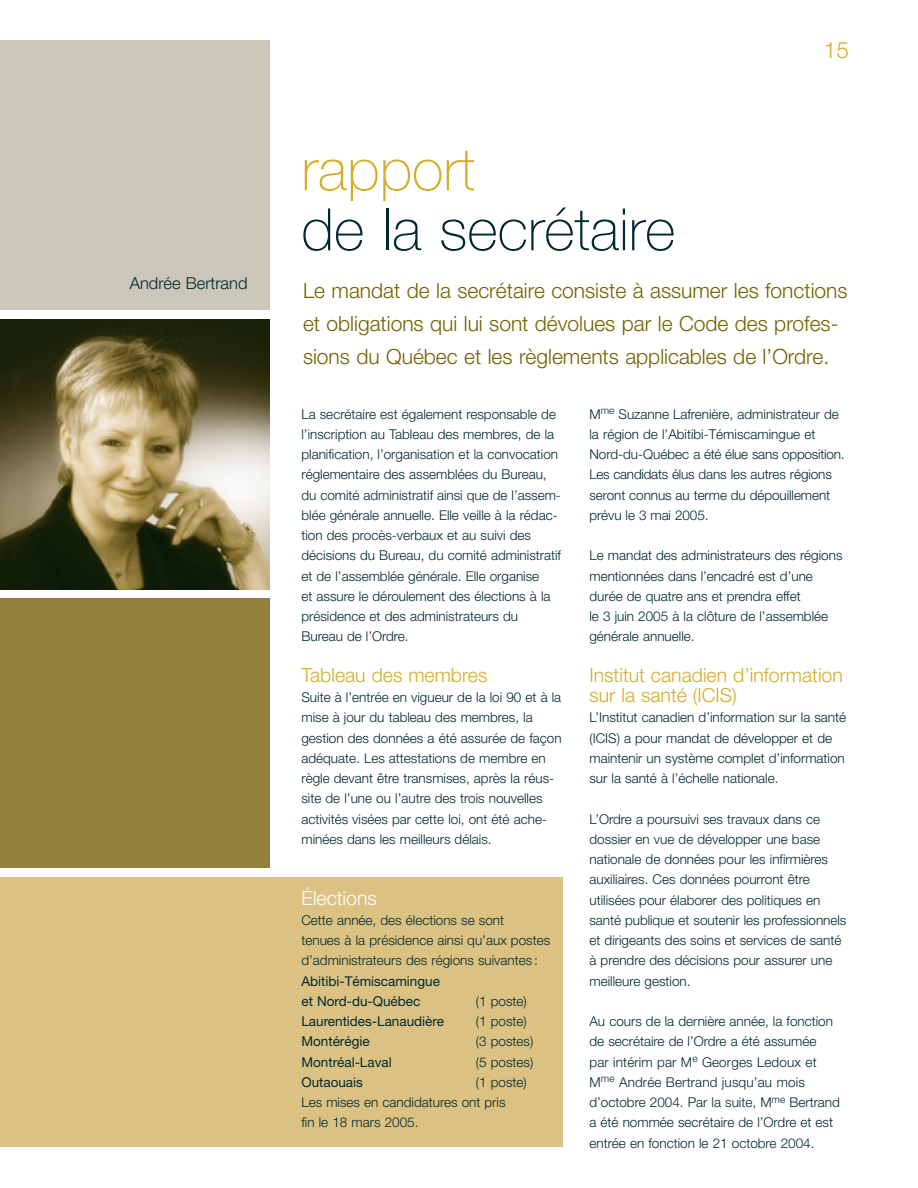
<style>
.page{position:relative;width:918px;height:1188px;background:#fff}
.page>*{position:absolute;margin:0;border:0;box-sizing:border-box;transform-origin:0 0}
.t1{font:100 58.5px "Helvetica Neue";color:#002830}
.t2{font:100 58.5px "Helvetica Neue";color:#d4ac28}
.t3{font:300 22.5px "Helvetica Neue";color:#d4ac28}
.t4{font:300 21px/33px "Helvetica Neue";color:#736100}
.t5{font:300 19.5px/20.2px "Helvetica Neue";color:#d4ac28}
.t6{font:300 19.5px "Helvetica Neue";color:#fff}
.t7{font:300 16.5px "Helvetica Neue";color:#002830}
.t8{font:300 13.5px/20.2px "Helvetica Neue";color:#002830}
.t9{font:13.5px/20.2px "Helvetica Neue";color:#002830}
</style>
<div class="page">
<div style="left:0;top:40px;width:270px;height:270px;background:#cac6b8"></div>
<img style="left:0;top:320px;width:270px;height:270px">
<div style="left:0;top:598px;width:270px;height:270px;background:#93803b"></div>
<div style="left:0;top:878px;width:562px;height:270px;background:#dbc282"></div>
<p class="t7" style="left:130px;top:278px;width:119px">Andrée Bertrand</p>
<h1 class="t2" style="left:302px;top:148px;width:175px">rapport</h1>
<h1 class="t1" style="left:302px;top:208px;width:375px">de la secrétaire</h1>
<h2 class="t3" style="left:824px;top:42px;width:27px">15</h2>
<h3 class="t4" style="left:303px;top:276px;width:546px">Le mandat de la secrétaire consiste à assumer les fonctions et obligations qui lui sont dévolues par le Code des profes&shy;sions du Québec et les règlements applicables de l’Ordre.</h3>
<p class="t8" style="left:301px;top:405px;width:261px">La secrétaire est également responsable de l’inscription au Tableau des membres, de la planification, l’organisation et la convocation réglementaire des assemblées du Bureau, du comité administratif ainsi que de l’assem&shy;blée générale annuelle. Elle veille à la rédac&shy;tion des procès-verbaux et au suivi des décisions du Bureau, du comité administratif et de l’assemblée générale. Elle organise<br>et assure le déroulement des élections à la présidence et des administrateurs du Bureau de l’Ordre.</p>
<h3 class="t5" style="left:301px;top:667px;width:187px">Tableau des membres</h3>
<p class="t8" style="left:301px;top:688px;width:262px">Suite à l’entrée en vigueur de la loi 90 et à la mise à jour du tableau des membres, la gestion des données a été assurée de façon adéquate. Les attestations de membre en règle devant être transmises, après la réus&shy;site de l’une ou l’autre des trois nouvelles activités visées par cette loi, ont été ache&shy;minées dans les meilleurs délais.</p>
<h3 class="t6" style="left:301px;top:891px;width:77px">Élections</h3>
<p class="t8" style="left:301px;top:911px;width:250px">Cette année, des élections se sont<br>tenues à la présidence ainsi qu’aux postes d’administrateurs des régions suivantes :</p>
<p class="t9" style="left:301px;top:972px;width:140px">Abitibi-Témiscamingue et Nord-du-Québec</p>
<p class="t8" style="left:476px;top:992px;width:52px">(1 poste)</p>
<p class="t9" style="left:301px;top:1012px;width:144px">Laurentides-Lanaudière</p>
<p class="t8" style="left:476px;top:1012px;width:52px">(1 poste)</p>
<p class="t9" style="left:301px;top:1033px;width:70px">Montérégie</p>
<p class="t8" style="left:476px;top:1033px;width:59px">(3 postes)</p>
<p class="t9" style="left:301px;top:1053px;width:92px">Montréal-Laval</p>
<p class="t8" style="left:476px;top:1053px;width:59px">(5 postes)</p>
<p class="t9" style="left:301px;top:1073px;width:63px">Outaouais</p>
<p class="t8" style="left:301px;top:1073px;width:227px;text-indent:175px">(1 poste)<br>Les mises en candidatures ont pris<br>fin le 18 mars 2005.</p>
<p class="t8" style="left:589px;top:405px;width:257px">M<sup>me</sup> Suzanne Lafrenière, administrateur de la région de l’Abitibi-Témiscamingue et Nord-du-Québec a été élue sans opposition.<br>Les candidats élus dans les autres régions seront connus au terme du dépouillement prévu le 3 mai 2005.</p>
<p class="t8" style="left:589px;top:547px;width:255px">Le mandat des administrateurs des régions mentionnées dans l’encadré est d’une durée de quatre ans et prendra effet<br>le 3 juin 2005 à la clôture de l’assemblée générale annuelle.</p>
<h3 class="t5" style="left:589px;top:667px;width:255px">Institut canadien d’information sur la santé (ICIS)</h3>
<p class="t8" style="left:589px;top:709px;width:258px">L’Institut canadien d’information sur la santé (ICIS) a pour mandat de développer et de maintenir un système complet d’information sur la santé à l’échelle nationale.</p>
<p class="t8" style="left:589px;top:810px;width:258px">L’Ordre a poursuivi ses travaux dans ce dossier en vue de développer une base nationale de données pour les infirmières auxiliaires. Ces données pourront être utilisées pour élaborer des politiques en santé publique et soutenir les professionnels et dirigeants des soins et services de santé à prendre des décisions pour assurer une meilleure gestion.</p>
<p class="t8" style="left:589px;top:1012px;width:252px">Au cours de la dernière année, la fonction de secrétaire de l’Ordre a été assumée<br>par intérim par M<sup>e</sup> Georges Ledoux et M<sup>me</sup> Andrée Bertrand jusqu’au mois d’octobre 2004. Par la suite, M<sup>me</sup> Bertrand a été nommée secrétaire de l’Ordre et est entrée en fonction le 21 octobre 2004.</p>
</div>
